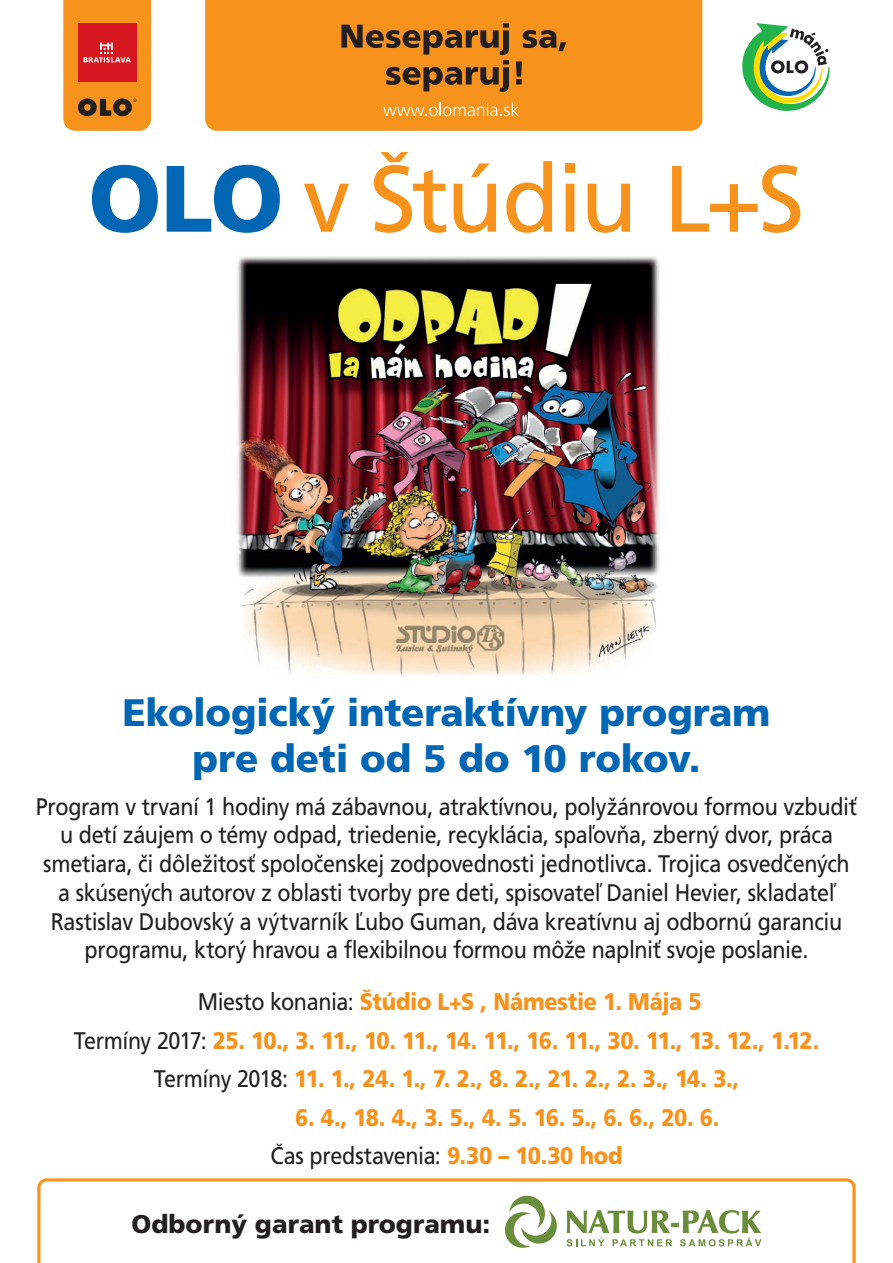
<style>
.page{position:relative;width:893px;height:1263px;background:#fff}
.page>*{position:absolute;margin:0;border:0;box-sizing:border-box;transform-origin:0 0}
.t1{font:94.2px "Frutiger CE";letter-spacing:-.03em;color:#f7931d}
.t2{font:900 38.4px/46px "Frutiger CE";letter-spacing:-.005em;color:#0166b3;text-align:center}
.t3{font:900 25.5px "Frutiger CE";color:#231f20}
.t4{font:24px/28.8px "Frutiger CE";letter-spacing:-.02em;color:#231f20;text-align:center;scale:.9 1}
.t5{font:900 24px/38.4px "Frutiger CE";letter-spacing:-.045em;color:#f7931d;text-align:center;scale:.9 1}
.s1{font-weight:900;color:#0166b3}
.s2{font-weight:400;color:#231f20}
</style>
<div class="page">
<div style="left:205px;top:0;width:497px;height:131px;background:#f7931d"></div>
<svg style="left:523px;top:30px;width:43px;height:21px"></svg>
<svg style="left:341px;top:23px;width:168px;height:69px;background:#b7701d"></svg>
<svg style="left:516px;top:61px;width:6px;height:23px"></svg>
<svg style="left:63px;top:0;width:88px;height:131px;background:#e36d24"></svg>
<svg style="left:383px;top:103px;width:136px;height:13px;background:#f8aa4d"></svg>
<svg style="left:742px;top:23px;width:88px;height:88px"></svg>
<img style="left:237px;top:256px;width:423px;height:421px">
<svg style="left:37px;top:1178px;width:819px;height:85px"></svg>
<svg style="left:567px;top:1210px;width:194px;height:36px"></svg>
<svg style="left:503px;top:1194px;width:55px;height:55px"></svg>
<h1 class="t1" style="left:88px;top:145px;width:718px"><span class="s1">OLO</span> v Štúdiu L+S</h1>
<h2 class="t2" style="left:123px;top:689px;width:650px">Ekologický interaktívny program pre deti od 5 do 10 rokov.</h2>
<p class="t4" style="left:36px;top:792px;width:914px">Program v trvaní 1 hodiny má zábavnou, atraktívnou, polyžánrovou formou vzbudiť u detí záujem o témy odpad, triedenie, recyklácia, spaľovňa, zberný dvor, práca smetiara, či dôležitosť spoločenskej zodpovednosti jednotlivca. Trojica osvedčených a skúsených autorov z oblasti tvorby pre deti, spisovateľ Daniel Hevier, skladateľ Rastislav Dubovský a výtvarník Ľubo Guman, dáva kreatívnu aj odbornú garanciu programu, ktorý hravou a flexibilnou formou môže naplniť svoje poslanie.</p>
<p class="t5" style="left:74px;top:983px;width:830px"><span class="s2">Miesto konania:</span> Štúdio L+S , Námestie 1. Mája 5<br><span class="s2">Termíny 2017:</span> 25. 10., 3. 11., 10. 11., 14. 11., 16. 11., 30. 11., 13. 12., 1.12.<br><span class="s2">Termíny 2018:</span> 11. 1., 24. 1., 7. 2., 8. 2., 21. 2., 2. 3., 14. 3.,</p>
<p class="t5" style="left:271px;top:1098px;width:500px;text-align:left;text-indent:25px">6. 4., 18. 4., 3. 5., 4. 5. 16. 5., 6. 6., 20. 6.<br><span class="s2">Čas predstavenia:</span> 9.30 – 10.30 hod</p>
<p class="t3" style="left:132px;top:1210px;width:360px">Odborný garant programu:</p>
</div>
